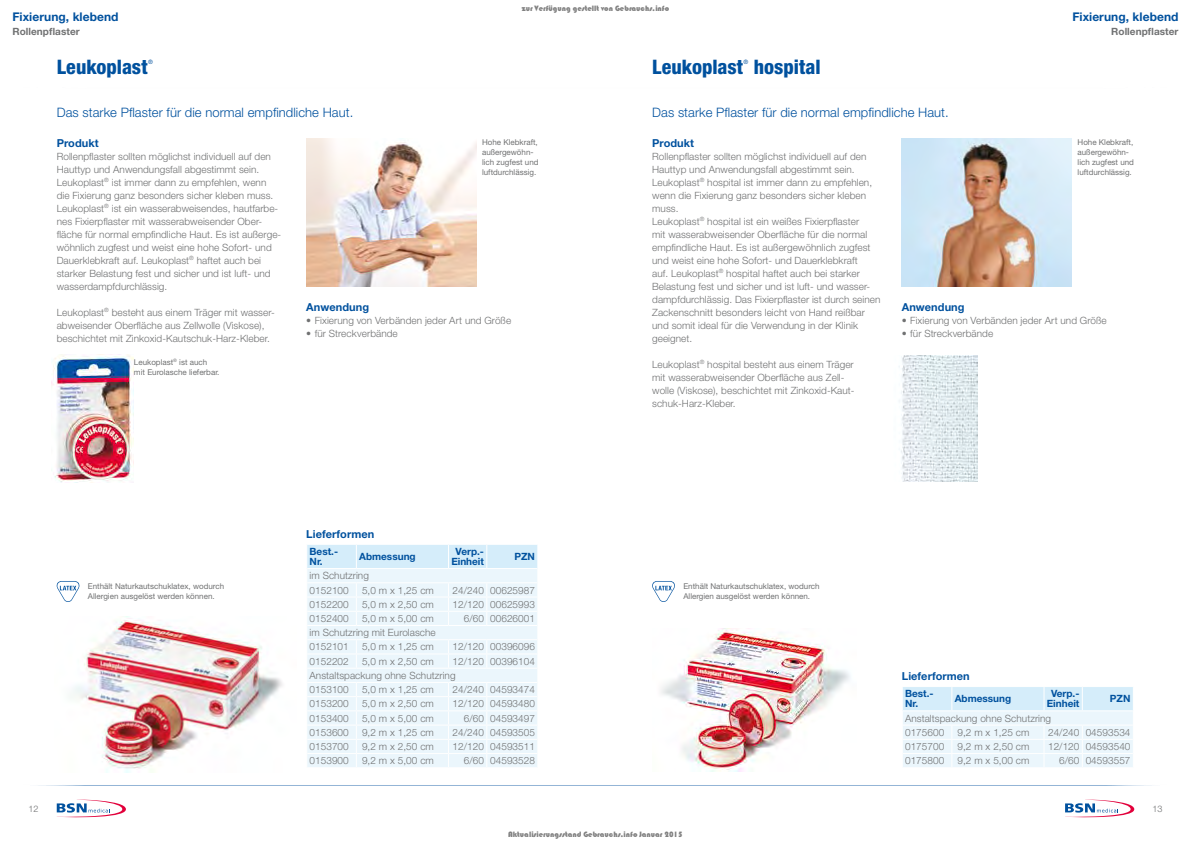
<style>
.page{position:relative;width:1191px;height:842px;background:#fff}
.page>*{position:absolute;margin:0;border:0;box-sizing:border-box;transform-origin:0 0}
.t1{font:800 condensed 20px "Helvetica Neue LT Std";color:#00519e}
.t2{font:300 13px "Helvetica Neue LT Std";letter-spacing:.005em;color:#00519e}
.t3{font:700 12px "Helvetica Neue LT Std";letter-spacing:.005em;color:#00519e}
.t4{font:700 11px "Helvetica Neue LT Std";letter-spacing:.005em;color:#00519e}
.t5{font:300 10px/13px "Helvetica Neue LT Std";letter-spacing:.005em;color:#707172}
.t6{font:700 10px/10px "Helvetica Neue LT Std";color:#00519e}
.t7{font:700 10px "Helvetica Neue LT Std";letter-spacing:.005em;color:#707172}
.t8{font:300 9px "Helvetica Neue LT Std";color:#707172}
.t9{font:8px/10px "Helvetica Neue LT Std";color:#707172}
.t10{font:8px "Bauhaus 93";color:rgb(0 0 0/.5)}
.t11{font:condensed 6px "Helvetica Neue LT Std";color:#00519e}
</style>
<div class="page">
<hr style="left:0;top:784px;width:1191px;height:1px;background:#00519e">
<hr style="left:0;top:87px;width:1191px;height:1px;background:#00519e">
<svg style="left:57px;top:799px;width:69px;height:18px"></svg>
<svg style="left:1065px;top:799px;width:69px;height:18px"></svg>
<img style="left:901px;top:139px;width:170px;height:147px">
<svg style="left:652px;top:581px;width:23px;height:21px"></svg>
<img style="left:661px;top:628px;width:189px;height:144px">
<img style="left:899px;top:355px;width:78px;height:126px">
<svg style="left:57px;top:581px;width:22px;height:21px"></svg>
<img style="left:73px;top:616px;width:210px;height:156px">
<img style="left:306px;top:139px;width:170px;height:147px">
<img style="left:51px;top:354px;width:83px;height:128px">
<svg style="left:903px;top:687px;width:230px;height:80px;background:#e5f3fb"></svg>
<svg style="left:307px;top:545px;width:231px;height:222px;background:#eaf5fb"></svg>
<p class="t10" style="left:522px;top:4px;width:149px">zur Verfügung gestellt von Gebrauchs.info</p>
<p class="t3" style="left:12px;top:9px;width:108px">Fixierung, klebend</p>
<p class="t7" style="left:12px;top:25px;width:69px">Rollenpflaster</p>
<h1 class="t1" style="left:57px;top:54px;width:93px">Leukoplast</h1>
<p class="t11" style="left:148px;top:58px;width:6px">®</p>
<h2 class="t2" style="left:57px;top:104px;width:298px">Das starke Pflaster für die normal empfindliche Haut.</h2>
<p class="t4" style="left:57px;top:136px;width:43px">Produkt</p>
<p class="t5" style="left:57px;top:149px;width:226px">Rollenpflaster sollten möglichst individuell auf den Hauttyp und Anwendungsfall abgestimmt sein.<br>Leukoplast<sup>®</sup> ist immer dann zu empfehlen, wenn die Fixierung ganz besonders sicher kleben muss.<br>Leukoplast<sup>®</sup> ist ein wasserabweisendes, hautfarbe&shy;nes Fixierpflaster mit wasserabweisender Ober&shy;fläche für normal empfindliche Haut. Es ist außerge&shy;wöhnlich zugfest und weist eine hohe Sofort- und Dauerklebkraft auf. Leukoplast<sup>®</sup> haftet auch bei starker Belastung fest und sicher und ist luft- und wasserdampfdurchlässig.</p>
<p class="t5" style="left:57px;top:305px;width:218px">Leukoplast<sup>®</sup> besteht aus einem Träger mit wasser&shy;abweisender Oberfläche aus Zellwolle (Viskose), beschichtet mit Zinkoxid-Kautschuk-Harz-Kleber.</p>
<p class="t3" style="left:1072px;top:9px;width:108px">Fixierung, klebend</p>
<p class="t7" style="left:1111px;top:25px;width:69px">Rollenpflaster</p>
<h1 class="t1" style="left:652px;top:54px;width:92px">Leukoplast</h1>
<p class="t11" style="left:743px;top:58px;width:6px">®</p>
<h1 class="t1" style="left:753px;top:54px;width:68px">hospital</h1>
<h2 class="t2" style="left:652px;top:104px;width:298px">Das starke Pflaster für die normal empfindliche Haut.</h2>
<p class="t4" style="left:652px;top:136px;width:43px">Produkt</p>
<p class="t5" style="left:652px;top:149px;width:230px">Rollenpflaster sollten möglichst individuell auf den Hauttyp und Anwendungsfall abgestimmt sein.<br>Leukoplast<sup>®</sup> hospital ist immer dann zu empfehlen, wenn die Fixierung ganz besonders sicher kleben muss.<br>Leukoplast<sup>®</sup> hospital ist ein weißes Fixierpflaster<br>mit wasserabweisender Oberfläche für die normal empfindliche Haut. Es ist außergewöhnlich zugfest und weist eine hohe Sofort- und Dauerklebkraft<br>auf. Leukoplast<sup>®</sup> hospital haftet auch bei starker Belastung fest und sicher und ist luft- und wasser&shy;dampfdurchlässig. Das Fixierpflaster ist durch seinen Zackenschnitt besonders leicht von Hand reißbar und somit ideal für die Verwendung in der Klinik geeignet.</p>
<p class="t5" style="left:652px;top:357px;width:204px">Leukoplast<sup>®</sup> hospital besteht aus einem Träger mit wasserabweisender Oberfläche aus Zell&shy;wolle (Viskose), beschichtet mit Zinkoxid-Kaut&shy;schuk-Harz-Kleber.</p>
<p class="t9" style="left:482px;top:137px;width:58px">Hohe Klebkraft, außergewöhn&shy;lich zugfest und luftdurchlässig.</p>
<p class="t9" style="left:1077px;top:137px;width:58px">Hohe Klebkraft, außergewöhn&shy;lich zugfest und luftdurchlässig.</p>
<p class="t4" style="left:306px;top:300px;width:64px">Anwendung</p>
<p class="t5" style="left:306px;top:314px;width:206px">• Fixierung von Verbänden jeder Art und Größe</p>
<p class="t5" style="left:306px;top:327px;width:93px">• für Streckverbände</p>
<p class="t4" style="left:901px;top:300px;width:64px">Anwendung</p>
<p class="t5" style="left:901px;top:314px;width:206px">• Fixierung von Verbänden jeder Art und Größe</p>
<p class="t5" style="left:901px;top:327px;width:93px">• für Streckverbände</p>
<p class="t9" style="left:134px;top:357px;width:87px">Leukoplast<sup>®</sup> ist auch mit Eurolasche lieferbar.</p>
<p class="t9" style="left:88px;top:581px;width:138px">Enthält Naturkautschuklatex, wodurch<br>Allergien ausgelöst werden können.</p>
<p class="t4" style="left:306px;top:527px;width:70px">Lieferformen</p>
<p class="t6" style="left:309px;top:546px;width:30px">Best.-<br>Nr.</p>
<p class="t6" style="left:359px;top:551px;width:58px">Abmessung</p>
<p class="t6" style="left:451px;top:546px;width:34px;text-align:center">Verp.-<br>Einheit</p>
<p class="t6" style="left:514px;top:551px;width:22px">PZN</p>
<p class="t5" style="left:309px;top:568px;width:61px;line-height:14.2px">im Schutzring<br>0152100</p>
<p class="t5" style="left:362px;top:583px;width:73px">5,0 m x 1,25 cm</p>
<p class="t5" style="left:452px;top:583px;width:84px">24/240 00625987</p>
<p class="t5" style="left:309px;top:597px;width:41px">0152200</p>
<p class="t5" style="left:362px;top:597px;width:73px">5,0 m x 2,50 cm</p>
<p class="t5" style="left:452px;top:597px;width:84px">12/120 00625993</p>
<p class="t5" style="left:309px;top:612px;width:41px">0152400</p>
<p class="t5" style="left:362px;top:612px;width:73px">5,0 m x 5,00 cm</p>
<p class="t5" style="left:464px;top:612px;width:73px">6/60 00626001</p>
<p class="t5" style="left:309px;top:625px;width:128px;line-height:14.2px">im Schutzring mit Eurolasche<br>0152101</p>
<p class="t5" style="left:362px;top:640px;width:73px">5,0 m x 1,25 cm</p>
<p class="t5" style="left:452px;top:640px;width:84px">12/120 00396096</p>
<p class="t5" style="left:309px;top:654px;width:227px;line-height:14.2px;text-indent:143px">12/120 00396104<br>Anstaltspackung ohne Schutzring<br>0153100</p>
<p class="t5" style="left:309px;top:654px;width:41px">0152202</p>
<p class="t5" style="left:362px;top:654px;width:73px">5,0 m x 2,50 cm</p>
<p class="t5" style="left:362px;top:683px;width:73px">5,0 m x 1,25 cm</p>
<p class="t5" style="left:452px;top:683px;width:84px">24/240 04593474</p>
<p class="t5" style="left:309px;top:697px;width:41px">0153200</p>
<p class="t5" style="left:362px;top:697px;width:73px">5,0 m x 2,50 cm</p>
<p class="t5" style="left:452px;top:697px;width:84px">12/120 04593480</p>
<p class="t5" style="left:309px;top:711px;width:41px">0153400</p>
<p class="t5" style="left:362px;top:711px;width:73px">5,0 m x 5,00 cm</p>
<p class="t5" style="left:464px;top:711px;width:73px">6/60 04593497</p>
<p class="t5" style="left:309px;top:725px;width:41px">0153600</p>
<p class="t5" style="left:362px;top:725px;width:73px">9,2 m x 1,25 cm</p>
<p class="t5" style="left:452px;top:725px;width:84px">24/240 04593505</p>
<p class="t5" style="left:309px;top:740px;width:41px">0153700</p>
<p class="t5" style="left:362px;top:740px;width:73px">9,2 m x 2,50 cm</p>
<p class="t5" style="left:452px;top:740px;width:84px">12/120 04593511</p>
<p class="t5" style="left:309px;top:754px;width:41px">0153900</p>
<p class="t5" style="left:362px;top:754px;width:73px">9,2 m x 5,00 cm</p>
<p class="t5" style="left:464px;top:754px;width:73px">6/60 04593528</p>
<p class="t9" style="left:683px;top:581px;width:138px">Enthält Naturkautschuklatex, wodurch<br>Allergien ausgelöst werden können.</p>
<p class="t4" style="left:901px;top:670px;width:70px">Lieferformen</p>
<p class="t6" style="left:905px;top:688px;width:30px">Best.-<br>Nr.</p>
<p class="t6" style="left:954px;top:693px;width:58px">Abmessung</p>
<p class="t6" style="left:1046px;top:689px;width:34px;text-align:center">Verp.-<br>Einheit</p>
<p class="t6" style="left:1110px;top:694px;width:22px">PZN</p>
<p class="t5" style="left:905px;top:711px;width:147px;line-height:14.2px">Anstaltspackung ohne Schutzring<br>0175600</p>
<p class="t5" style="left:957px;top:725px;width:73px">9,2 m x 1,25 cm</p>
<p class="t5" style="left:1048px;top:725px;width:84px">24/240 04593534</p>
<p class="t5" style="left:905px;top:740px;width:41px">0175700</p>
<p class="t5" style="left:957px;top:740px;width:73px">9,2 m x 2,50 cm</p>
<p class="t5" style="left:1048px;top:740px;width:84px">12/120 04593540</p>
<p class="t5" style="left:905px;top:754px;width:41px">0175800</p>
<p class="t5" style="left:957px;top:754px;width:73px">9,2 m x 5,00 cm</p>
<p class="t5" style="left:1059px;top:754px;width:73px">6/60 04593557</p>
<p class="t8" style="left:28px;top:803px;width:12px">12</p>
<p class="t8" style="left:1152px;top:803px;width:12px">13</p>
<p class="t10" style="left:508px;top:830px;width:176px">Aktualisierungsstand Gebrauchs.info Januar 2015</p>
</div>
